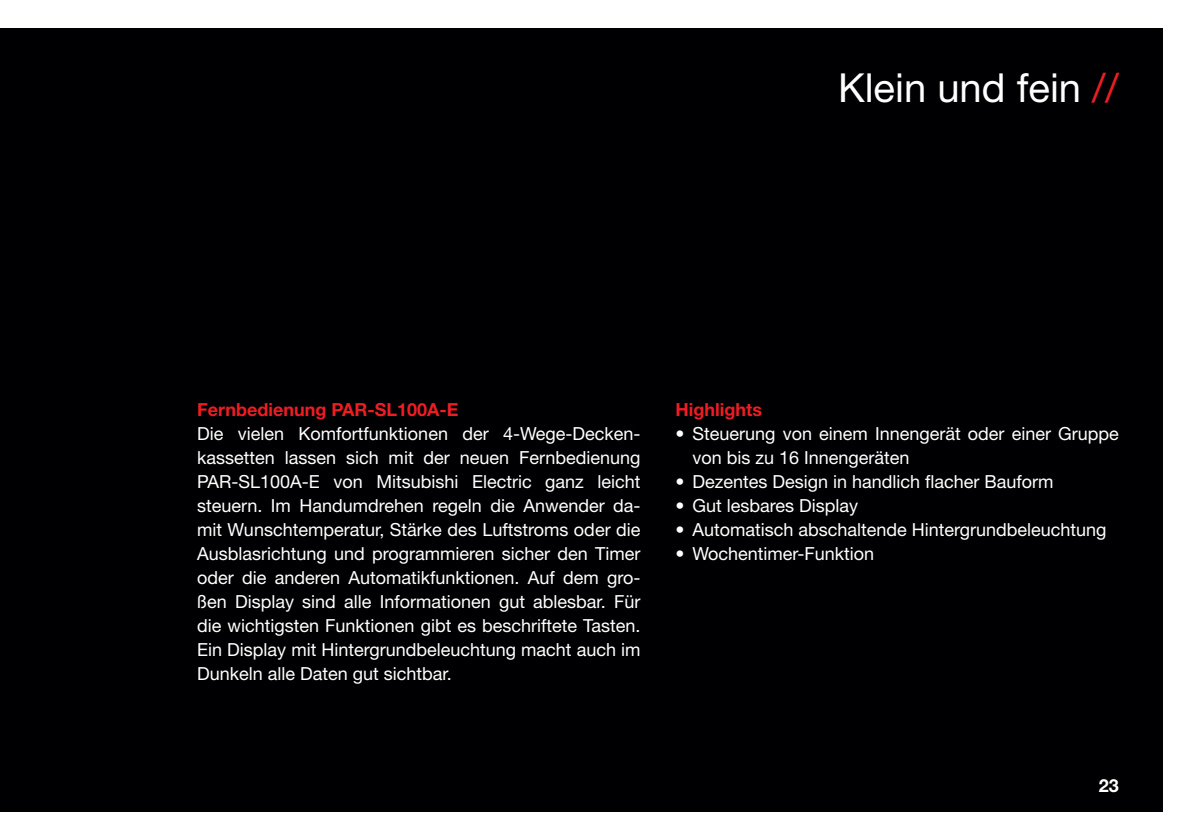
<style>
.page{position:relative;width:1191px;height:840px;background:#fff}
.page>*{position:absolute;margin:0;border:0;box-sizing:border-box;transform-origin:0 0}
.t1{font:40px "Helvetica Neue LT Pro";color:#fff}
.t2{font:18px/24px "Helvetica Neue LT Pro";color:#fff;text-align:justify}
.t3{font:700 18px "Helvetica Neue LT Pro";color:#ee1d23}
.t4{font:700 18px "Helvetica Neue LT Pro";color:#fff}
.s1{color:#ee1d23}
</style>
<div class="page">
<div style="left:0;top:28px;width:1162px;height:783px;background:#000002"></div>
<h1 class="t1" style="left:838px;top:63px;width:282px">Klein und fein <span class="s1">//</span></h1>
<p class="t3" style="left:197px;top:398px;width:263px">Fernbedienung PAR-SL100A-E</p>
<p class="t2" style="left:197px;top:421px;width:445px">Die vielen Komfortfunktionen der 4-Wege-Decken&shy;kassetten lassen sich mit der neuen Fernbedienung PAR-SL100A-E von Mitsubishi Electric ganz leicht steuern. Im Handumdrehen regeln die Anwender da&shy;mit Wunschtemperatur, Stärke des Luftstroms oder die Ausblasrichtung und programmieren sicher den Timer oder die anderen Automatikfunktionen. Auf dem gro&shy;ßen Display sind alle Informationen gut ablesbar. Für die wichtigsten Funktionen gibt es beschriftete Tasten.<br>Ein Display mit Hintergrundbeleuchtung macht auch im Dunkeln alle Daten gut sichtbar.</p>
<p class="t3" style="left:675px;top:398px;width:88px">Highlights</p>
<p class="t2" style="left:692px;top:421px;width:428px;text-indent:-17px">• Steuerung von einem Innengerät oder einer Gruppe von bis zu 16 Innengeräten</p>
<p class="t2" style="left:675px;top:469px;width:380px">• Dezentes Design in handlich flacher Bauform</p>
<p class="t2" style="left:675px;top:493px;width:184px">• Gut lesbares Display</p>
<p class="t2" style="left:675px;top:517px;width:432px">• Automatisch abschaltende Hintergrundbeleuchtung</p>
<p class="t2" style="left:675px;top:541px;width:200px">• Wochentimer-Funktion</p>
<p class="t4" style="left:1099px;top:774px;width:22px">23</p>
</div>
